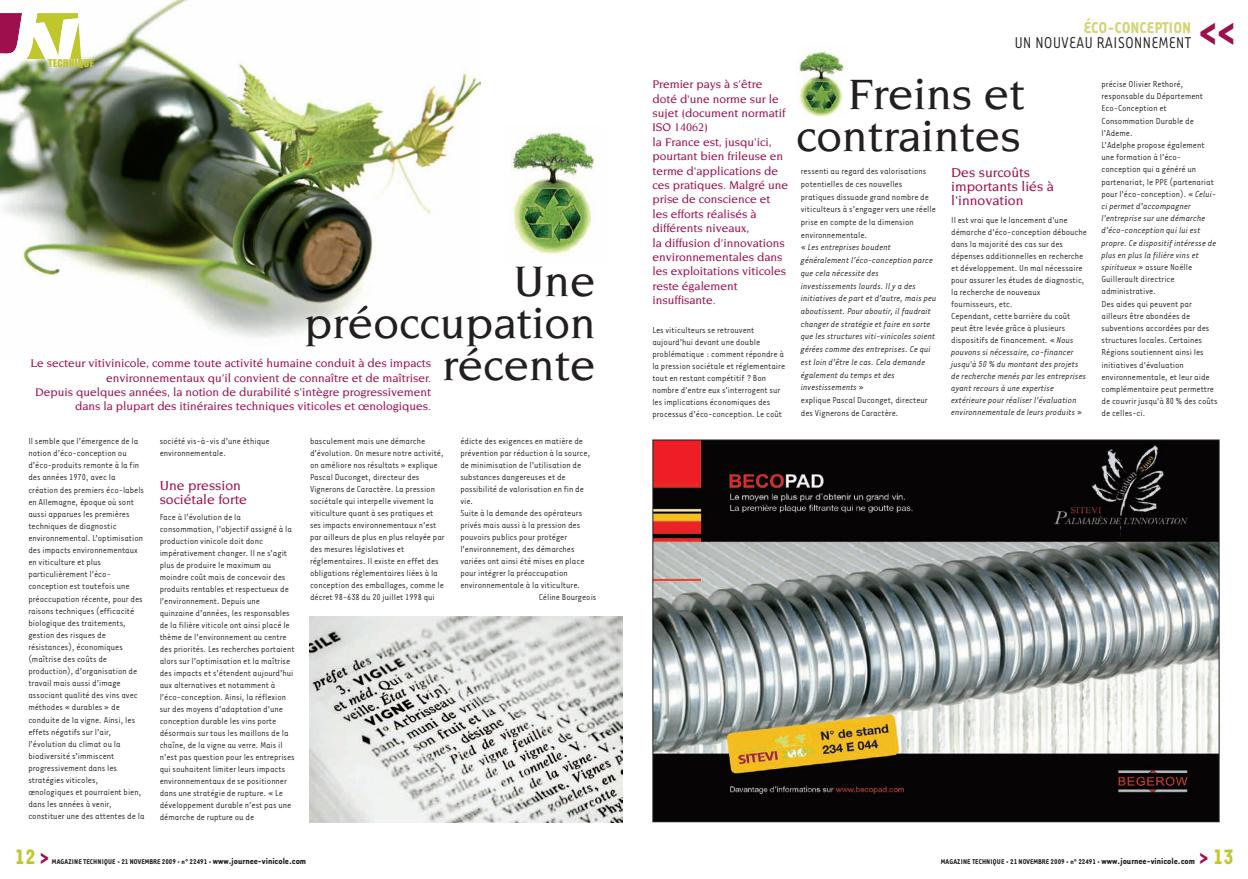
<style>
.page{position:relative;width:1248px;height:879px;background:#fff}
.page>*{position:absolute;margin:0;border:0;box-sizing:border-box;transform-origin:0 0}
.t1{font:700 48px "Tarzana Narrow";color:#9e0f4d}
.t2{font:500 46px/42px "Novarese";color:#231f20;text-align:right}
.t3{font:700 24px "Tarzana Narrow";color:#c0c72d}
.t4{font:18px "Tarzana Narrow";color:#231f20}
.t5{font:700 18px "Tarzana Narrow";color:#d2d573}
.t6{font:500 14px/14px "Novarese";color:#9e0f4d}
.t7{font:500 12px/14.4px "Novarese";color:#9e0f4d;text-align:right}
.t8{font:11.1px "Impact";letter-spacing:.05em;color:#c0c72d}
.t9{font:10px/12px "Tarzana Narrow";color:#231f20}
.t10{font:italic 10px/12.7px "Tarzana Narrow";color:#231f20}
.t11{font:700 8px "Tarzana Narrow";letter-spacing:.01em;color:#231f20}
.s1{color:#9e0f4d}
.s2{font-size:10px}
.s3{font-style:normal}
.s4{font-style:italic}
</style>
<div class="page">
<img style="left:309px;top:617px;width:313px;height:205px">
<img style="left:0;top:0;width:480px;height:338px">
<svg style="left:0;top:13px;width:81px;height:46px"></svg>
<img style="left:654px;top:441px;width:563px;height:379px">
<img style="left:511px;top:132px;width:85px;height:122px">
<img style="left:799px;top:51px;width:48px;height:65px">
<p class="t8" style="left:48px;top:59px;width:47px">TECHNIQUE</p>
<h2 class="t2" style="left:304px;top:262px;width:292px">Une préoccupation récente</h2>
<p class="t7" style="left:30px;top:357px;width:402px">Le secteur vitivinicole, comme toute activité humaine conduit à des impacts environnementaux qu’il convient de connaître et de maîtriser.<br>Depuis quelques années, la notion de durabilité s’intègre progressivement dans la plupart des itinéraires techniques viticoles et œnologiques.</p>
<p class="t9" style="left:28px;top:435px;width:118px">Il semble que l’émergence de la notion d’éco-conception ou d’éco-produits remonte à la fin des années 1970, avec la création des premiers éco-labels en Allemagne, époque où sont aussi apparues les premières techniques de diagnostic environnemental. L’optimisation des impacts environnementaux en viticulture et plus particulièrement l’éco&shy;conception est toutefois une préoccupation récente, pour des raisons techniques (efficacité biologique des traitements, gestion des risques de résistances), économiques (maîtrise des coûts de production), d’organisation de travail mais aussi d’image associant qualité des vins avec méthodes « durables » de conduite de la vigne. Ainsi, les effets négatifs sur l’air, l’évolution du climat ou la biodiversité s’immiscent progressivement dans les stratégies viticoles, œnologiques et pourraient bien, dans les années à venir, constituer une des attentes de la</p>
<p class="t9" style="left:160px;top:435px;width:111px">société vis-à-vis d’une éthique environnementale.</p>
<h3 class="t6" style="left:160px;top:479px;width:89px">Une pression sociétale forte</h3>
<p class="t9" style="left:160px;top:511px;width:137px">Face à l’évolution de la consommation, l’objectif assigné à la production vinicole doit donc impérativement changer. Il ne s’agit plus de produire le maximum au moindre coût mais de concevoir des produits rentables et respectueux de l’environnement. Depuis une quinzaine d’années, les responsables de la filière viticole ont ainsi placé le thème de l’environnement au centre des priorités. Les recherches portaient alors sur l’optimisation et la maîtrise des impacts et s’étendent aujourd’hui aux alternatives et notamment à l’éco-conception. Ainsi, la réflexion sur des moyens d’adaptation d’une conception durable les vins porte désormais sur tous les maillons de la chaîne, de la vigne au verre. Mais il n’est pas question pour les entreprises qui souhaitent limiter leurs impacts environnementaux de se positionner dans une stratégie de rupture. « Le développement durable n’est pas une démarche de rupture ou de</p>
<p class="t9" style="left:310px;top:435px;width:136px">basculement mais une démarche d’évolution. On mesure notre activité, on améliore nos résultats » explique Pascal Duconget, directeur des Vignerons de Caractère. La pression sociétale qui interpelle vivement la viticulture quant à ses pratiques et ses impacts environnementaux n’est par ailleurs de plus en plus relayée par des mesures législatives et réglementaires. Il existe en effet des obligations réglementaires liées à la conception des emballages, comme le décret 98-638 du 20 juillet 1998 qui</p>
<p class="t9" style="left:460px;top:435px;width:124px">édicte des exigences en matière de</p>
<p class="t9" style="left:460px;top:447px;width:131px">prévention par réduction à la source,</p>
<p class="t9" style="left:460px;top:459px;width:122px">de minimisation de l’utilisation de</p>
<p class="t9" style="left:460px;top:471px;width:107px">substances dangereuses et de</p>
<p class="t9" style="left:460px;top:483px;width:125px">possibilité de valorisation en fin de</p>
<p class="t9" style="left:460px;top:495px;width:14px">vie.</p>
<p class="t9" style="left:460px;top:507px;width:123px">Suite à la demande des opérateurs</p>
<p class="t9" style="left:460px;top:519px;width:121px">privés mais aussi à la pression des</p>
<p class="t9" style="left:460px;top:531px;width:108px">pouvoirs publics pour protéger</p>
<p class="t9" style="left:460px;top:543px;width:116px">l’environnement, des démarches</p>
<p class="t9" style="left:460px;top:555px;width:126px">variées ont ainsi été mises en place</p>
<p class="t9" style="left:460px;top:567px;width:109px">pour intégrer la préoccupation</p>
<p class="t9" style="left:460px;top:579px;width:121px">environnementale à la viticulture.</p>
<p class="t9" style="left:538px;top:591px;width:59px">Céline Bourgeois</p>
<h3 class="t3" style="left:14px;top:842px;width:36px">12<span class="s1">&gt;</span></h3>
<p class="t11" style="left:52px;top:857px;width:256px">MAGAZINE TECHNIQUE • 21 NOVEMBRE 2009 • n° 22491 • <span class="s2">www.journee-vinicole.com</span></p>
<h3 class="t5" style="left:1083px;top:17px;width:109px">ÉCO-CONCEPTION</h3>
<h3 class="t4" style="left:1014px;top:32px;width:178px">UN NOUVEAU RAISONNEMENT</h3>
<h1 class="t1" style="left:1199px;top:0;width:38px">&lt;&lt;</h1>
<p class="t7" style="left:652px;top:78px;width:137px;text-align:left">Premier pays à s'être doté d'une norme sur le sujet (document normatif<br>ISO 14062)<br>la France est, jusqu'ici, pourtant bien frileuse en terme d'applications de ces pratiques. Malgré une prise de conscience et les efforts réalisés à différents niveaux,<br>la diffusion d’innovations environnementales dans les exploitations viticoles reste également insuffisante.</p>
<p class="t9" style="left:652px;top:324px;width:134px">Les viticulteurs se retrouvent aujourd’hui devant une double problématique : comment répondre à la pression sociétale et réglementaire tout en restant compétitif ? Bon nombre d’entre eux s’interrogent sur les implications économiques des processus d’éco-conception. Le coût</p>
<h2 class="t2" style="left:796px;top:75px;width:230px">Freins et contraintes</h2>
<p class="t10" style="left:800px;top:164px;width:137px"><span class="s3">ressenti au regard des valorisations potentielles de ces nouvelles pratiques dissuade grand nombre de viticulteurs à s’engager vers une réelle prise en compte de la dimension environnementale.<br>«</span> Les entreprises boudent généralement l’éco-conception parce que cela nécessite des investissements lourds. Il y a des initiatives de part et d’autre, mais peu aboutissent. Pour aboutir, il faudrait changer de stratégie et faire en sorte que les structures viti-vinicoles soient gérées comme des entreprises. Ce qui est loin d’être le cas. Cela demande également du temps et des investissements <span class="s3">»<br>explique Pascal Duconget, directeur des Vignerons de Caractère.</span></p>
<h3 class="t6" style="left:951px;top:166px;width:104px">Des surcoûts importants liés à l'innovation</h3>
<p class="t9" style="left:951px;top:213px;width:137px">Il est vrai que le lancement d'une démarche d'éco-conception débouche dans la majorité des cas sur des dépenses additionnelles en recherche et développement. Un mal nécessaire pour assurer les études de diagnostic, la recherche de nouveaux fournisseurs, etc.<br>Cependant, cette barrière du coût peut être levée grâce à plusieurs dispositifs de financement. « <span class="s4">Nous pouvons si nécessaire, co-financer jusqu'à 50 % du montant des projets de recherche menés par les entreprises ayant recours à une expertise extérieure pour réaliser l'évaluation environnementale de leurs produits</span> »</p>
<p class="t9" style="left:1101px;top:77px;width:118px">précise Olivier Rethoré, responsable du Département<br>Eco-Conception et<br>Consommation Durable de l’Ademe.<br>L’Adelphe propose également une formation à l’éco&shy;conception qui a généré un partenariat, le PPE (partenariat pour l’éco-conception). « <span class="s4">Celui&shy;ci permet d’accompagner l’entreprise sur une démarche d’éco-conception qui lui est propre. Ce dispositif intéresse de plus en plus la filière vins et spiritueux</span> » assure Noëlle<br>Guillerault directrice administrative.<br>Des aides qui peuvent par ailleurs être abondées de subventions accordées par des structures locales. Certaines<br>Régions soutiennent ainsi les initiatives d'évaluation environnementale, et leur aide complémentaire peut permettre de couvrir jusqu'à 80 % des coûts de celles-ci.</p>
<p class="t11" style="left:940px;top:856px;width:256px">MAGAZINE TECHNIQUE • 21 NOVEMBRE 2009 • n° 22491 • <span class="s2">www.journee-vinicole.com</span></p>
<h3 class="t3" style="left:1199px;top:842px;width:36px"><span class="s1">&gt;</span>13</h3>
</div>
